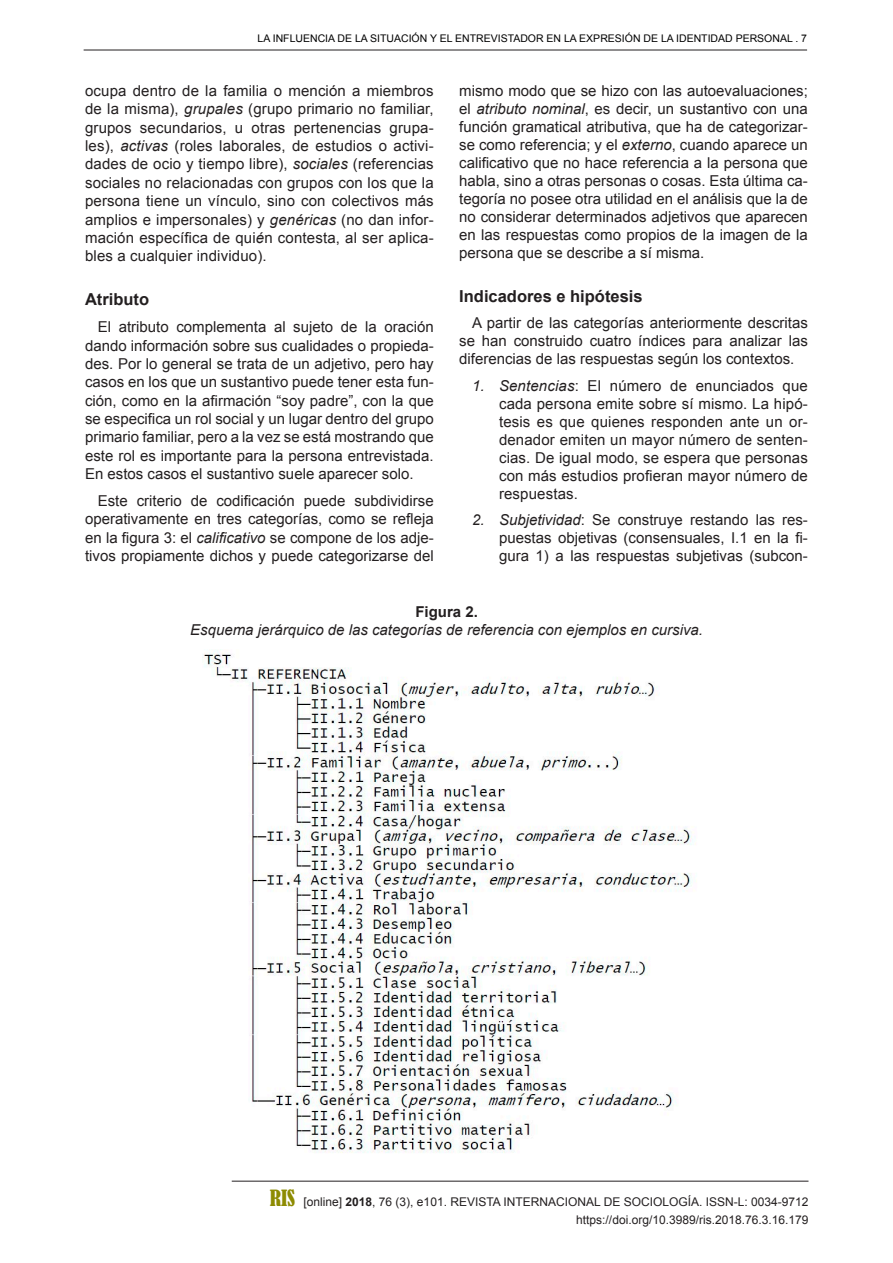
<style>
.page{position:relative;width:893px;height:1263px;background:#fff}
.page>*{position:absolute;margin:0;border:0;box-sizing:border-box;transform-origin:0 0}
.Titulo_1_1{font:700 16.5px "Arial";color:#231f20}
.texto{font:15px/18px "Arial";color:#231f20;text-align:justify}
.t1{font:italic 15px "Arial";color:#231f20}
.t2{font:700 15px "Arial";color:#231f20}
.t3{font:12px/18px "Arial";color:#231f20;text-align:right}
.t4{font:10.5px "Arial";color:#000}
.s1{font-style:italic}
.s2{font-family:"Bernard";font-stretch:condensed;font-size:21px;color:#8d8b02}
.s3{font-weight:700}
</style>
<div class="page">
<hr style="left:84px;top:50px;width:723px;height:1px;background:#231f20">
<hr style="left:232px;top:1181px;width:576px;height:1px;background:#231f20">
<img style="left:202px;top:649px;width:495px;height:504px">
<p class="t4" style="left:258px;top:31px;width:551px">LA INFLUENCIA DE LA SITUACIÓN Y EL ENTREVISTADOR EN LA EXPRESIÓN DE LA IDENTIDAD PERSONAL . 7</p>
<p class="texto" style="left:85px;top:82px;width:350px">ocupa dentro de la familia o mención a miembros de la misma), <span class="s1">grupales</span> (grupo primario no familiar, grupos secundarios, u otras pertenencias grupa&shy;les), <span class="s1">activas</span> (roles laborales, de estudios o activi&shy;dades de ocio y tiempo libre), <span class="s1">sociales</span> (referencias sociales no relacionadas con grupos con los que la persona tiene un vínculo, sino con colectivos más amplios e impersonales) y <span class="s1">genéricas</span> (no dan infor&shy;mación específica de qui<span class="s1">é</span>n contesta, al ser aplica&shy;bles a cualquier individuo).</p>
<p class="Titulo_1_1" style="left:85px;top:288px;width:66px">Atributo</p>
<p class="texto" style="left:85px;top:318px;width:350px;text-indent:13px">El atributo complementa al sujeto de la oración dando información sobre sus cualidades o propieda&shy;des. Por lo general se trata de un adjetivo, pero hay casos en los que un sustantivo puede tener esta fun&shy;ción, como en la afirmación “soy padre”, con la que se especifica un rol social y un lugar dentro del grupo primario familiar, pero a la vez se está mostrando que este rol es importante para la persona entrevistada.<br>En estos casos el sustantivo suele aparecer solo.</p>
<p class="texto" style="left:85px;top:492px;width:350px;line-height:18.5px;text-indent:13px">Este criterio de codificación puede subdividirse operativamente en tres categorías, como se refleja en la figura 3: el <span class="s1">calificativo</span> se compone de los adje&shy;tivos propiamente dichos y puede categorizarse del</p>
<p class="texto" style="left:459px;top:82px;width:350px">mismo modo que se hizo con las autoevaluaciones; el <span class="s1">atributo nominal</span>, es decir, un sustantivo con una función gramatical atributiva, que ha de categorizar&shy;se como referencia; y el <span class="s1">externo</span>, cuando aparece un calificativo que no hace referencia a la persona que habla, sino a otras personas o cosas. Esta última ca&shy;tegoría no posee otra utilidad en el análisis que la de no considerar determinados adjetivos que aparecen en las respuestas como propios de la imagen de la persona que se describe a sí misma.</p>
<p class="Titulo_1_1" style="left:459px;top:285px;width:185px">Indicadores e hipótesis</p>
<p class="texto" style="left:459px;top:314px;width:350px;text-indent:13px">A partir de las categorías anteriormente descritas se han construido cuatro índices para analizar las diferencias de las respuestas según los contextos.</p>
<p class="texto" style="left:499px;top:377px;width:310px;text-indent:-27px"><span class="s1">1. Sentencias</span>: El número de enunciados que cada persona emite sobre sí mismo. La hipó&shy;tesis es que quienes responden ante un or&shy;denador emiten un mayor número de senten&shy;cias. De igual modo, se espera que personas con más estudios profieran mayor número de respuestas.</p>
<p class="texto" style="left:499px;top:511px;width:310px;text-indent:-27px"><span class="s1">2. Subjetividad</span>: Se construye restando las res&shy;puestas objetivas (consensuales, I.1 en la fi&shy;gura 1) a las respuestas subjetivas (subcon-</p>
<p class="t2" style="left:415px;top:602px;width:64px">Figura 2.</p>
<p class="t1" style="left:190px;top:620px;width:514px">Esquema jerárquico de las categorías de referencia con ejemplos en cursiva.</p>
<p class="t3" style="left:270px;top:1193px;width:540px"><span class="s2">RIS</span> [online] <span class="s3">2018</span>, 76 (3), e101. REVISTA INTERNACIONAL DE SOCIOLOGÍA. ISSN-L: 0034-9712 https://doi.org/10.3989/ris.2018.76.3.16.179</p>
</div>
